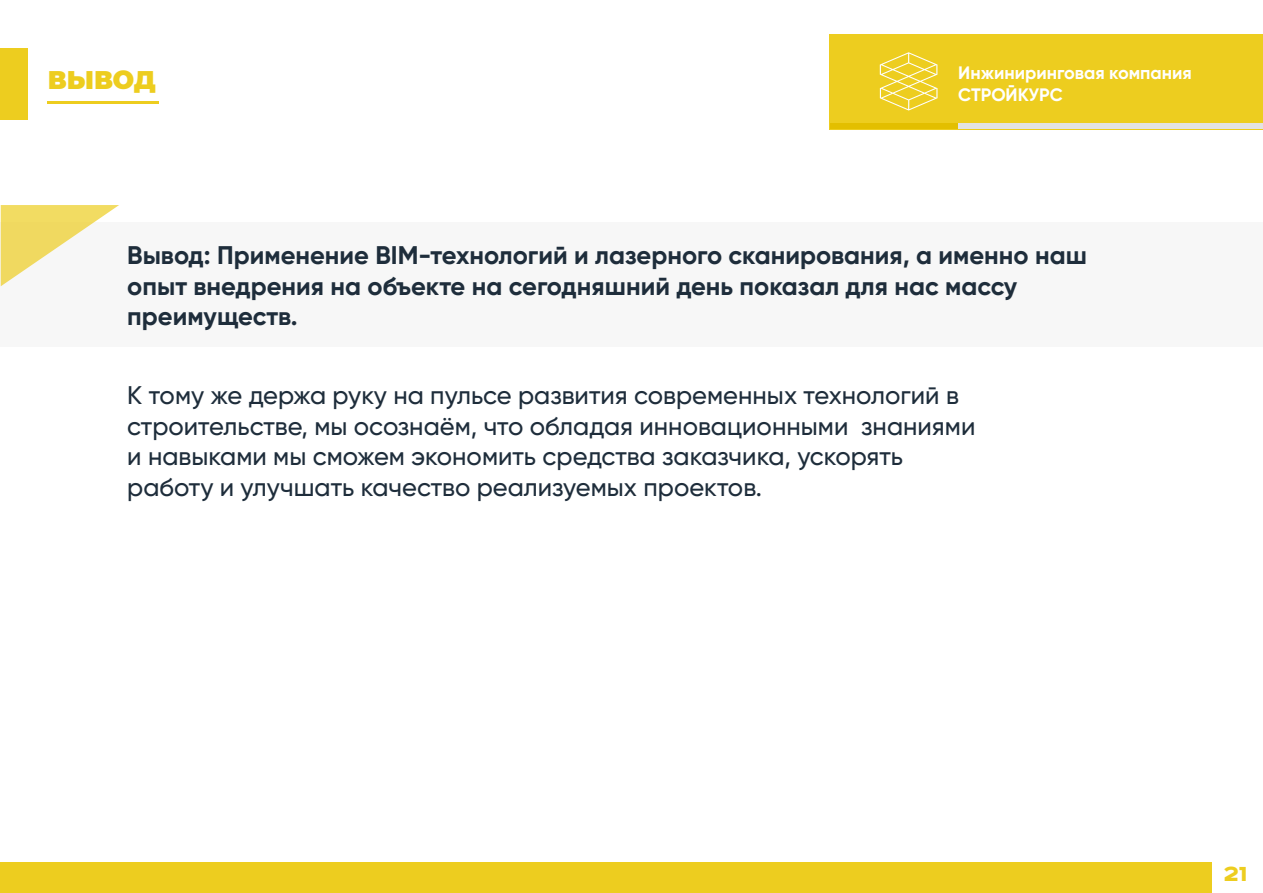
<style>
.page{position:relative;width:1263px;height:893px;background:#fff}
.page>*{position:absolute;margin:0;border:0;box-sizing:border-box;transform-origin:0 0}
.t1{font:900 25.65px "Road Radio";color:#edcd1f}
.t2{font:500 25.5px/30.6px "Gilroy";color:#1e2d3b}
.t3{font:700 25.5px/30.6px "Gilroy";color:#1e2d3b}
.t4{font:900 25.5px "Montserrat";color:#edcd1f}
.t5{font:700 18px/21.6px "Gilroy";color:#fff}
</style>
<div class="page">
<div style="left:830px;top:34px;width:433px;height:95px;background:#edcd1f"></div>
<div style="left:830px;top:123px;width:127px;height:6px;background:#e3bf00"></div>
<div style="left:958px;top:123px;width:305px;height:6px;background:#e3e3e3"></div>
<svg style="left:880px;top:52px;width:57px;height:59px"></svg>
<div style="left:0;top:222px;width:1263px;height:125px;background:#f7f7f7"></div>
<div style="left:0;top:863px;width:1212px;height:30px;background:#edcd1f"></div>
<hr style="left:48px;top:101px;width:111px;height:2px;background:#edcd1f">
<div style="left:0;top:48px;width:28px;height:72px;background:#edcd1f"></div>
<svg style="left:1px;top:205px;width:118px;height:81px"></svg>
<p class="t4" style="left:48px;top:61px;width:110px">ВЫВОД</p>
<p class="t5" style="left:958px;top:62px;width:235px">Инжиниринговая компания<br>СТРОЙКУРС</p>
<p class="t3" style="left:127px;top:240px;width:961px">Вывод: Применение BIM-технологий и лазерного сканирования, а именно наш опыт внедрения на объекте на сегодняшний день показал для нас массу преимуществ.</p>
<p class="t2" style="left:127px;top:380px;width:850px">К тому же держа руку на пульсе развития современных технологий в строительстве, мы осознаём, что обладая инновационными знаниями и навыками мы сможем экономить средства заказчика, ускорять работу и улучшать качество реализуемых проектов.</p>
<p class="t1" style="left:1223px;top:860px;width:25px">21</p>
</div>
